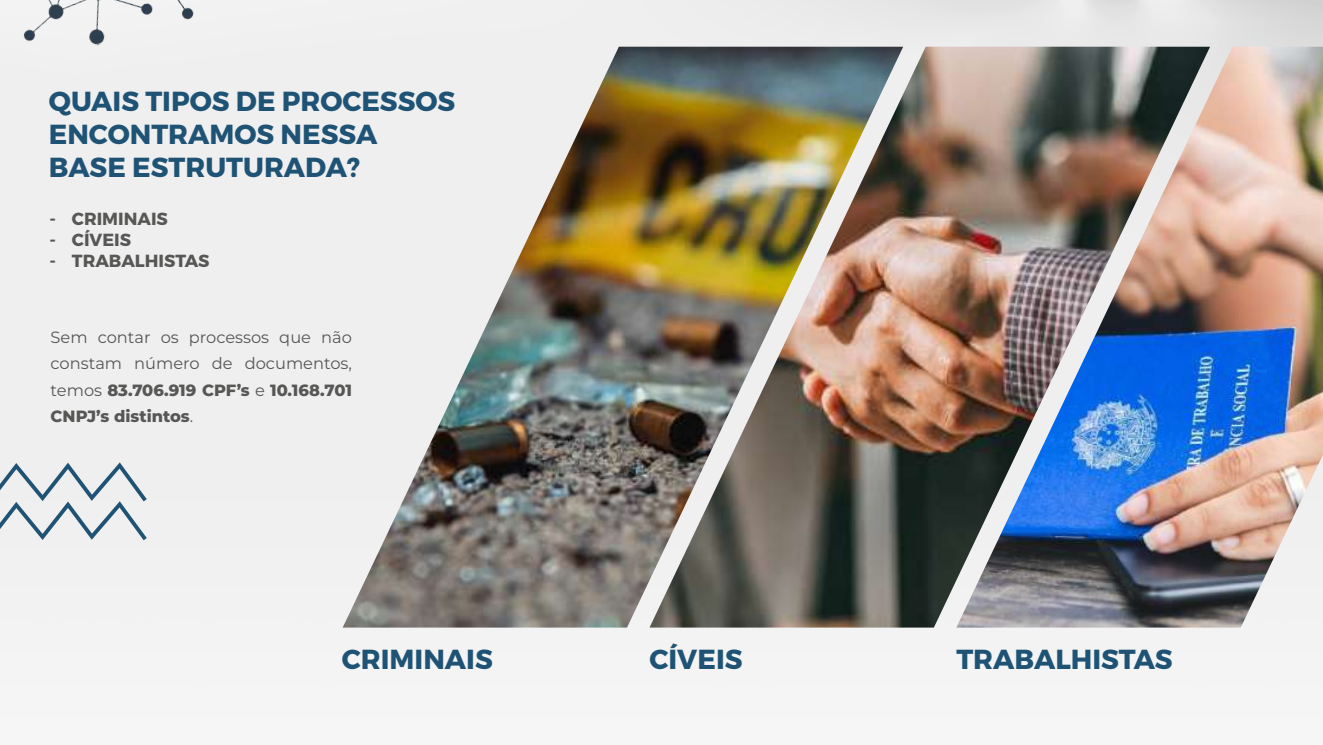
<style>
.page{position:relative;width:1323px;height:745px;background:#fff}
.page>*{position:absolute;margin:0;border:0;box-sizing:border-box;transform-origin:0 0}
.t1{font:700 27.5px/33px "Montserrat";color:#1f5375}
.t2{font:700 17.5px "Montserrat";color:#575756}
.t3{font:16.25px/26.2px "Montserrat";color:#575756;text-align:justify}
.s1{font-weight:800}
</style>
<div class="page">
<svg style="left:0;top:462px;width:147px;height:78px"></svg>
<img style="left:0;top:0;width:231px;height:61px">
<img style="left:1210px;top:47px;width:113px;height:580px">
<img style="left:903px;top:47px;width:307px;height:580px">
<img style="left:343px;top:47px;width:560px;height:580px">
<h1 class="t1" style="left:49px;top:85px;width:408px">QUAIS TIPOS DE PROCESSOS<br>ENCONTRAMOS NESSA<br>BASE ESTRUTURADA?</h1>
<p class="t2" style="left:49px;top:207px;width:120px">- CRIMINAIS</p>
<p class="t2" style="left:49px;top:228px;width:83px">- CÍVEIS</p>
<p class="t2" style="left:49px;top:249px;width:162px">- TRABALHISTAS</p>
<p class="t3" style="left:51px;top:323px;width:303px">Sem contar os processos que não constam número de documentos, temos <span class="s1">83.706.919 CPF’s</span> e <span class="s1">10.168.701<br>CNPJ’s distintos</span>.</p>
<h1 class="t1" style="left:342px;top:643px;width:152px">CRIMINAIS</h1>
<h1 class="t1" style="left:649px;top:643px;width:95px">CÍVEIS</h1>
<h1 class="t1" style="left:956px;top:643px;width:218px">TRABALHISTAS</h1>
</div>
